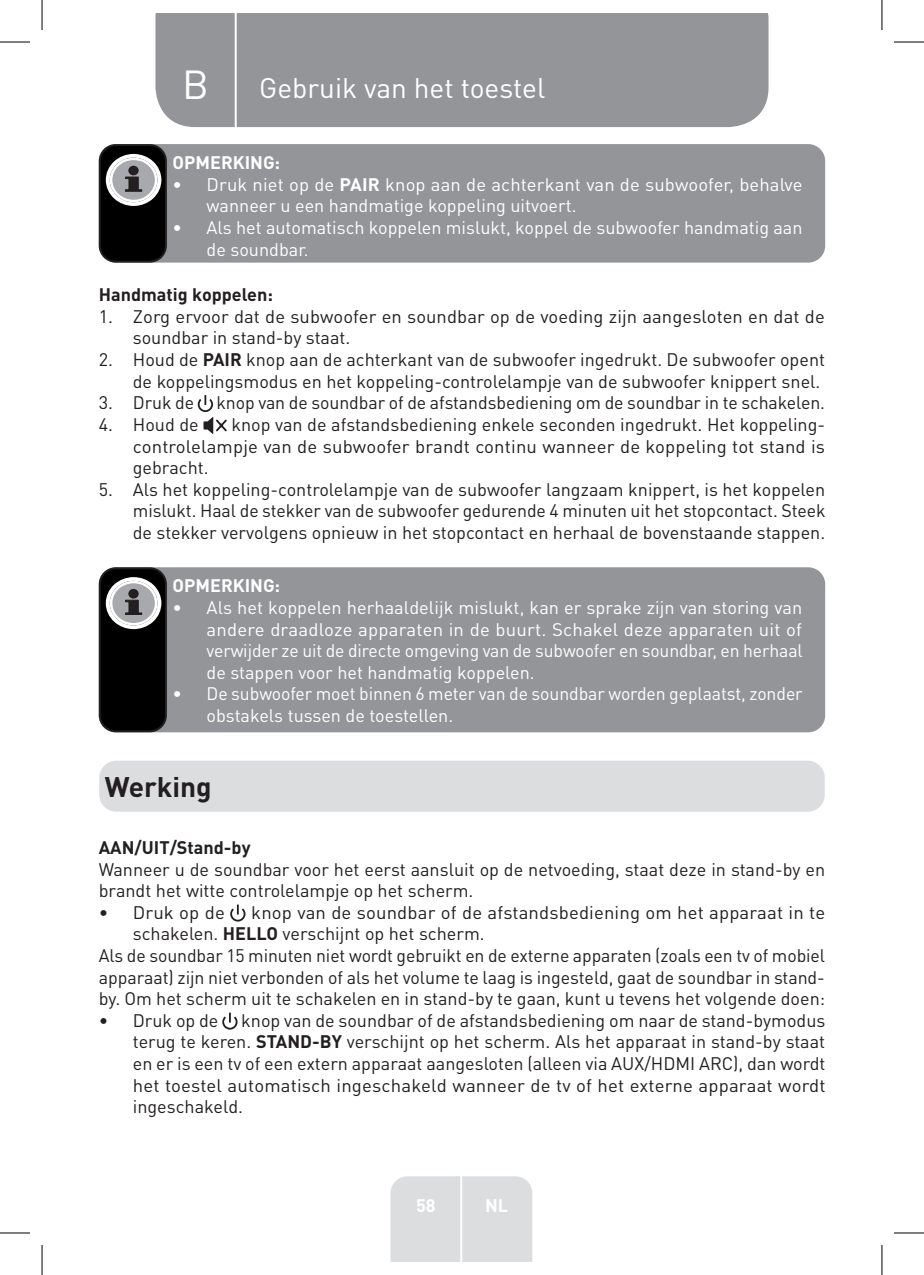
<style>
.page{position:relative;width:924px;height:1275px;background:#fff}
.page>*{position:absolute;margin:0;border:0;box-sizing:border-box;transform-origin:0 0}
.t1{font:40px "DIN Pro";color:#fff}
.TitreGauche__gabarit{font:28px "DIN Pro";color:#fff}
.Headline-01{font:700 28px "DIN Pro";color:#231f20}
.Body{font:18px/21.6px "DIN Pro";color:#231f20;text-align:justify}
.t2{font:18px/21.6px "DIN Pro";color:#fff}
.Headline-02_SB{font:700 18px "DIN Pro";color:#231f20}
.White_Text{font:700 18px "DIN Pro";color:#fff}
.s1{font-weight:700}
</style>
<div class="page">
<div style="left:155px;top:14px;width:613px;height:113px;background:#939598"></div>
<div style="left:390px;top:1176px;width:142px;height:85px;background:#dcdddf"></div>
<hr style="left:460px;top:1153px;width:2px;height:108px;background:#fff">
<hr style="left:234px;top:14px;width:2px;height:116px;background:#fff">
<div style="left:99px;top:144px;width:725px;height:119px;background:#939598;border-radius:17px"></div>
<div style="left:100px;top:145px;width:66px;height:117px;background:#000;border-radius:16px"></div>
<div style="left:99px;top:144px;width:68px;height:119px;border:2px solid #231f20;border-radius:16px"></div>
<svg style="left:106px;top:154px;width:55px;height:52px"></svg>
<div style="left:128px;top:166px;width:11px;height:9px;background:#231f20;border-radius:50%"></div>
<svg style="left:198px;top:395px;width:28px;height:39px"></svg>
<div style="left:99px;top:567px;width:725px;height:165px;background:#939598;border-radius:17px"></div>
<div style="left:100px;top:568px;width:66px;height:163px;background:#000;border-radius:16px"></div>
<div style="left:99px;top:567px;width:68px;height:165px;border:2px solid #231f20;border-radius:16px"></div>
<svg style="left:106px;top:577px;width:55px;height:52px"></svg>
<div style="left:128px;top:589px;width:11px;height:9px;background:#231f20;border-radius:50%"></div>
<div style="left:99px;top:760px;width:725px;height:51px;background:#dcdddf;border-radius:17px"></div>
<svg style="left:230px;top:904px;width:15px;height:17px"></svg>
<svg style="left:222px;top:1012px;width:15px;height:17px"></svg>
<hr style="left:0;top:42px;width:30px;height:1px;background:#000">
<hr style="left:893px;top:42px;width:30px;height:1px;background:#000">
<hr style="left:0;top:1232px;width:30px;height:1px;background:#000">
<hr style="left:893px;top:1232px;width:30px;height:1px;background:#000">
<hr style="left:42px;top:0;width:1px;height:30px;background:#000">
<hr style="left:42px;top:1245px;width:1px;height:30px;background:#000">
<hr style="left:881px;top:0;width:1px;height:30px;background:#000">
<hr style="left:881px;top:1245px;width:1px;height:30px;background:#000">
<p class="t1" style="left:182px;top:57px;width:28px">B</p>
<p class="TitreGauche__gabarit" style="left:259px;top:69px;width:287px">Gebruik van het toestel</p>
<p class="White_Text" style="left:172px;top:150px;width:109px">OPMERKING:</p>
<p class="t2" style="left:206px;top:173px;width:597px;text-indent:-34px">• Druk niet op de <span class="s1">PAIR</span> knop aan de achterkant van de subwoofer, behalve wanneer u een handmatige koppeling uitvoert.</p>
<p class="t2" style="left:206px;top:216px;width:597px;text-indent:-34px">• Als het automatisch koppelen mislukt, koppel de subwoofer handmatig aan de soundbar.</p>
<p class="Headline-02_SB" style="left:99px;top:282px;width:176px">Handmatig koppelen:</p>
<p class="Body" style="left:133px;top:305px;width:693px;text-indent:-34px">1. Zorg ervoor dat de subwoofer en soundbar op de voeding zijn aangesloten en dat de soundbar in stand-by staat.</p>
<p class="Body" style="left:99px;top:348px;width:727px;text-align:right">2. Houd de <span class="s1">PAIR</span> knop aan de achterkant van de subwoofer ingedrukt. De subwoofer opent de koppelingsmodus en het koppeling-controlelampje van de subwoofer knippert snel.</p>
<p class="Body" style="left:99px;top:391px;width:727px">3. Druk de knop van de soundbar of de afstandsbediening om de soundbar in te schakelen.</p>
<p class="Body" style="left:99px;top:413px;width:101px">4. Houd de</p>
<p class="Body" style="left:133px;top:413px;width:693px;text-indent:98px">knop van de afstandsbediening enkele seconden ingedrukt. Het koppeling&shy;controlelampje van de subwoofer brandt continu wanneer de koppeling tot stand is gebracht.</p>
<p class="Body" style="left:133px;top:478px;width:694px;text-indent:-34px">5. Als het koppeling-controlelampje van de subwoofer langzaam knippert, is het koppelen mislukt. Haal de stekker van de subwoofer gedurende 4 minuten uit het stopcontact. Steek de stekker vervolgens opnieuw in het stopcontact en herhaal de bovenstaande stappen.</p>
<p class="White_Text" style="left:172px;top:573px;width:109px">OPMERKING:</p>
<p class="t2" style="left:206px;top:596px;width:597px;text-align:justify;text-indent:-34px">• Als het koppelen herhaaldelijk mislukt, kan er sprake zijn van storing van andere draadloze apparaten in de buurt. Schakel deze apparaten uit of verwijder ze uit de directe omgeving van de subwoofer en soundbar, en herhaal de stappen voor het handmatig koppelen.</p>
<p class="t2" style="left:206px;top:682px;width:597px;text-indent:-34px">• De subwoofer moet binnen 6 meter van de soundbar worden geplaatst, zonder obstakels tussen de toestellen.</p>
<p class="Headline-01" style="left:105px;top:767px;width:108px">Werking</p>
<p class="Headline-02_SB" style="left:99px;top:835px;width:153px">AAN/UIT/Stand-by</p>
<p class="Body" style="left:99px;top:857px;width:727px">Wanneer u de soundbar voor het eerst aansluit op de netvoeding, staat deze in stand-by en brandt het witte controlelampje op het scherm.</p>
<p class="Body" style="left:99px;top:900px;width:127px">• Druk op de</p>
<p class="Body" style="left:133px;top:900px;width:693px;text-indent:118px">knop van de soundbar of de afstandsbediening om het apparaat in te schakelen. <span class="s1">HELLO</span> verschijnt op het scherm.</p>
<p class="Body" style="left:99px;top:944px;width:727px">Als de soundbar 15 minuten niet wordt gebruikt en de externe apparaten (zoals een tv of mobiel apparaat) zijn niet verbonden of als het volume te laag is ingesteld, gaat de soundbar in stand&shy;by. Om het scherm uit te schakelen en in stand-by te gaan, kunt u tevens het volgende doen:</p>
<p class="Body" style="left:99px;top:1008px;width:121px">• Druk op de</p>
<p class="Body" style="left:133px;top:1008px;width:694px;text-indent:108px">knop van de soundbar of de afstandsbediening om naar de stand-bymodus terug te keren. <span class="s1">STAND-BY</span> verschijnt op het scherm. Als het apparaat in stand-by staat en er is een tv of een extern apparaat aangesloten (alleen via AUX/HDMI ARC), dan wordt het toestel automatisch ingeschakeld wanneer de tv of het externe apparaat wordt ingeschakeld.</p>
<p class="White_Text" style="left:416px;top:1192px;width:21px">58</p>
<p class="White_Text" style="left:485px;top:1192px;width:25px">NL</p>
</div>
